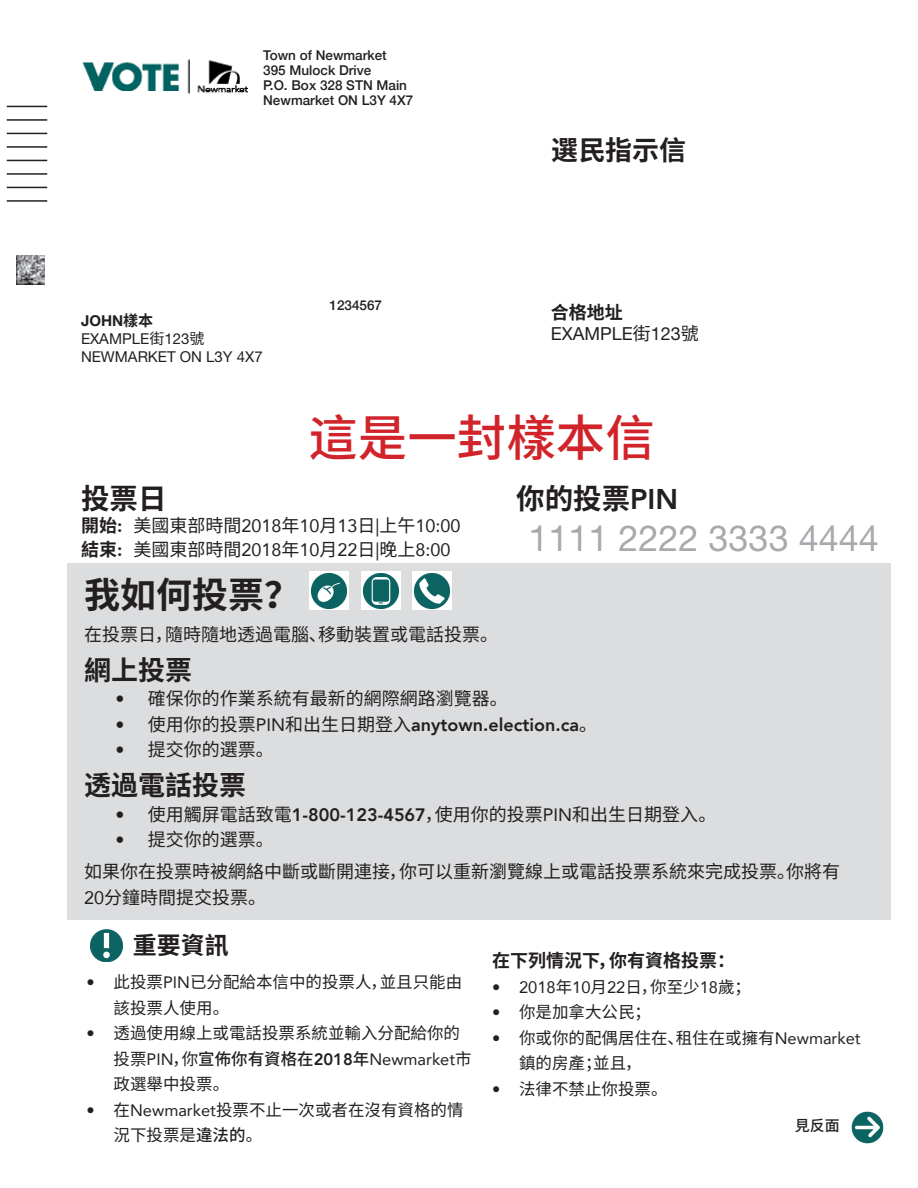
<style>
.page{position:relative;width:918px;height:1188px;background:#fff}
.page>*{position:absolute;margin:0;border:0;box-sizing:border-box;transform-origin:0 0}
.t1{font:500 49.5px "Source Han Sans TC";color:#d1232a}
.PIN{font:36px "Helvetica Neue Roman";color:#a8a9ad}
.big_bold_24{font:700 36px "Source Han Sans TC";color:#231f20}
.Big_Header{font:700 28.5px "Source Han Sans TC";color:#231f20}
.bold_18{font:700 27px "Source Han Sans TC";color:#231f20}
.Municipal_Election_t{font:700 27px "Source Han Sans TC";color:#231f20}
._2018_back_headings{font:700 24px "Source Han Sans TC";color:#231f20}
.t2{font:18px/25.5px "Source Han Sans TC";color:#231f20}
.t3{font:18px "Avenir";color:#231f20}
.t4{font:800 18px "Avenir";color:#231f20}
._2018_back_headings-2{font:700 18px "Source Han Sans TC";color:#231f20}
.t5{font:18px "Helvetica Neue Roman";color:#231f20}
._2018_back_headings-3{font:16.5px/25.5px "Source Han Sans TC";color:#231f20}
._2018_back_headings-4{font:16.5px "Avenir";color:#231f20}
.voter_address{font:15px "Helvetica Neue Roman";color:#231f20}
.voter_address-2{font:700 15px "Helvetica Neue";color:#231f20}
.t6{font:500 15px "Source Han Sans TC";color:#231f20}
.dli_seq_number{font:500 13.5px "Helvetica Neue";color:#231f20}
.s1{font-family:"Source Han Sans TC"}
.s2{font-family:"Avenir LT Com";font-weight:800}
.s3{font-family:"Source Han Sans TC";font-weight:700}
.s4{font-weight:800}
.s5{font-family:"Avenir"}
.s6{font-weight:400}
.s7{font-family:"Source Han Sans TC";font-weight:400}
.s8{font-family:"Avenir";font-weight:800}
.s9{font-weight:500}
</style>
<div class="page">
<div style="left:68px;top:564px;width:823px;height:356px;background:#dcdddf"></div>
<img style="left:309px;top:572px;width:39px;height:38px">
<img style="left:361px;top:572px;width:39px;height:38px">
<img style="left:413px;top:572px;width:39px;height:38px">
<img style="left:91px;top:930px;width:31px;height:32px">
<img style="left:851px;top:1111px;width:33px;height:33px">
<img style="left:82px;top:59px;width:166px;height:35px">
<img style="left:16px;top:256px;width:29px;height:28px">
<hr style="left:7px;top:106px;width:40px;height:1px;background:#231f20">
<hr style="left:7px;top:119px;width:40px;height:2px;background:#231f20">
<hr style="left:7px;top:133px;width:40px;height:1px;background:#231f20">
<hr style="left:7px;top:146px;width:40px;height:2px;background:#231f20">
<hr style="left:7px;top:160px;width:40px;height:1px;background:#231f20">
<hr style="left:7px;top:173px;width:40px;height:2px;background:#231f20">
<hr style="left:7px;top:187px;width:40px;height:1px;background:#231f20">
<hr style="left:7px;top:200px;width:40px;height:2px;background:#231f20">
<p class="dli_seq_number" style="left:263px;top:45px;width:125px">Town of Newmarket</p>
<p class="dli_seq_number" style="left:263px;top:60px;width:110px">395 Mulock Drive</p>
<p class="dli_seq_number" style="left:263px;top:75px;width:145px">P.O. Box 328 STN Main</p>
<p class="dli_seq_number" style="left:263px;top:90px;width:152px">Newmarket ON L3Y 4X7</p>
<p class="voter_address-2" style="left:81px;top:312px;width:74px">JOHN<span class="s1">樣本</span></p>
<p class="voter_address" style="left:81px;top:330px;width:125px">EXAMPLE<span class="s1">街</span>123<span class="s1">號</span></p>
<p class="voter_address" style="left:81px;top:348px;width:183px">NEWMARKET ON L3Y 4X7</p>
<p class="dli_seq_number" style="left:330px;top:294px;width:54px">1234567</p>
<p class="Municipal_Election_t" style="left:551px;top:135px;width:136px">選民指示信</p>
<p class="_2018_back_headings-2" style="left:551px;top:302px;width:73px">合格地址</p>
<p class="t5" style="left:551px;top:323px;width:150px">EXAMPLE<span class="s1">街</span>123<span class="s1">號</span></p>
<p class="t1" style="left:308px;top:410px;width:348px">這是一封樣本信</p>
<p class="Big_Header" style="left:81px;top:482px;width:87px">投票日</p>
<p class="Big_Header" style="left:516px;top:482px;width:164px">你的投票<span class="s2">PIN</span></p>
<p class="t3" style="left:81px;top:511px;width:381px"><span class="s3">開始</span><span class="s4">:</span> <span class="s1">美國東部時間</span>2018<span class="s1">年</span>10<span class="s1">月</span>13<span class="s1">日</span>|<span class="s1">上午</span>10:00</p>
<p class="t3" style="left:81px;top:535px;width:371px"><span class="s3">結束</span><span class="s4">:</span> <span class="s1">美國東部時間</span>2018<span class="s1">年</span>10<span class="s1">月</span>22<span class="s1">日</span>|<span class="s1">晚上</span>8:00</p>
<p class="PIN" style="left:528px;top:517px;width:352px">1111 2222 3333 4444</p>
<p class="big_bold_24" style="left:84px;top:575px;width:217px">我如何投票？</p>
<p class="t2" style="left:84px;top:622px;width:416px">在投票日，隨時隨地透過電腦、移動裝置或電話投票。</p>
<p class="bold_18" style="left:84px;top:654px;width:109px">網上投票</p>
<p class="t2" style="left:116px;top:686px;width:394px"><span class="s5">•</span> 確保你的作業系統有最新的網際網路瀏覽器。</p>
<p class="t4" style="left:116px;top:710px;width:483px"><span class="s6">•</span> <span class="s7">使用你的投票</span><span class="s6">PIN</span><span class="s7">和出生日期登入</span>anytown.election.ca<span class="s7">。</span></p>
<p class="t2" style="left:116px;top:737px;width:160px"><span class="s5">•</span> 提交你的選票。</p>
<p class="bold_18" style="left:84px;top:770px;width:163px">透過電話投票</p>
<p class="t2" style="left:116px;top:802px;width:603px"><span class="s5">•</span> 使用觸屏電話致電<span class="s8">1-800-123-4567</span>，使用你的投票<span class="s5">PIN</span>和出生日期登入。</p>
<p class="t2" style="left:116px;top:827px;width:160px"><span class="s5">•</span> 提交你的選票。</p>
<p class="t2" style="left:84px;top:859px;width:757px">如果你在投票時被網絡中斷或斷開連接，你可以重新瀏覽線上或電話投票系統來完成投票。你將有<br><span class="s5">20</span>分鐘時間提交投票。</p>
<p class="_2018_back_headings" style="left:133px;top:932px;width:97px">重要資訊</p>
<p class="_2018_back_headings-3" style="left:114px;top:970px;width:350px;text-indent:-27px"><span class="s5">•</span> 此投票<span class="s5">PIN</span>已分配給本信中的投票人，並且只能由該投票人使用。</p>
<p class="_2018_back_headings-3" style="left:114px;top:1021px;width:360px;text-indent:-27px"><span class="s5">•</span> 透過使用線上或電話投票系統並輸入分配給你的投票<span class="s5">PIN</span>，你<span class="s9">宣佈你有資格在</span><span class="s8">2018</span><span class="s9">年</span><span class="s5">Newmarket</span>市政選舉中投票。</p>
<p class="_2018_back_headings-3" style="left:114px;top:1097px;width:351px;text-indent:-27px"><span class="s5">•</span> 在<span class="s5">Newmarket</span>投票不止一次或者在沒有資格的情況下投票是<span class="s9">違法的</span>。</p>
<p class="_2018_back_headings-2" style="left:492px;top:951px;width:244px">在下列情況下，你有資格投票：</p>
<p class="_2018_back_headings-4" style="left:492px;top:974px;width:260px">• 2018<span class="s1">年</span>10<span class="s1">月</span>22<span class="s1">日，你至少</span>18<span class="s1">歲；</span></p>
<p class="_2018_back_headings-3" style="left:492px;top:1000px;width:160px"><span class="s5">•</span> 你是加拿大公民；</p>
<p class="_2018_back_headings-3" style="left:519px;top:1025px;width:343px;text-indent:-27px"><span class="s5">•</span> 你或你的配偶居住在、租住在或擁有<span class="s5">Newmarket</span>鎮的房產；並且，</p>
<p class="_2018_back_headings-3" style="left:492px;top:1076px;width:177px"><span class="s5">•</span> 法律不禁止你投票。</p>
<p class="t6" style="left:795px;top:1117px;width:46px">見反面</p>
</div>
